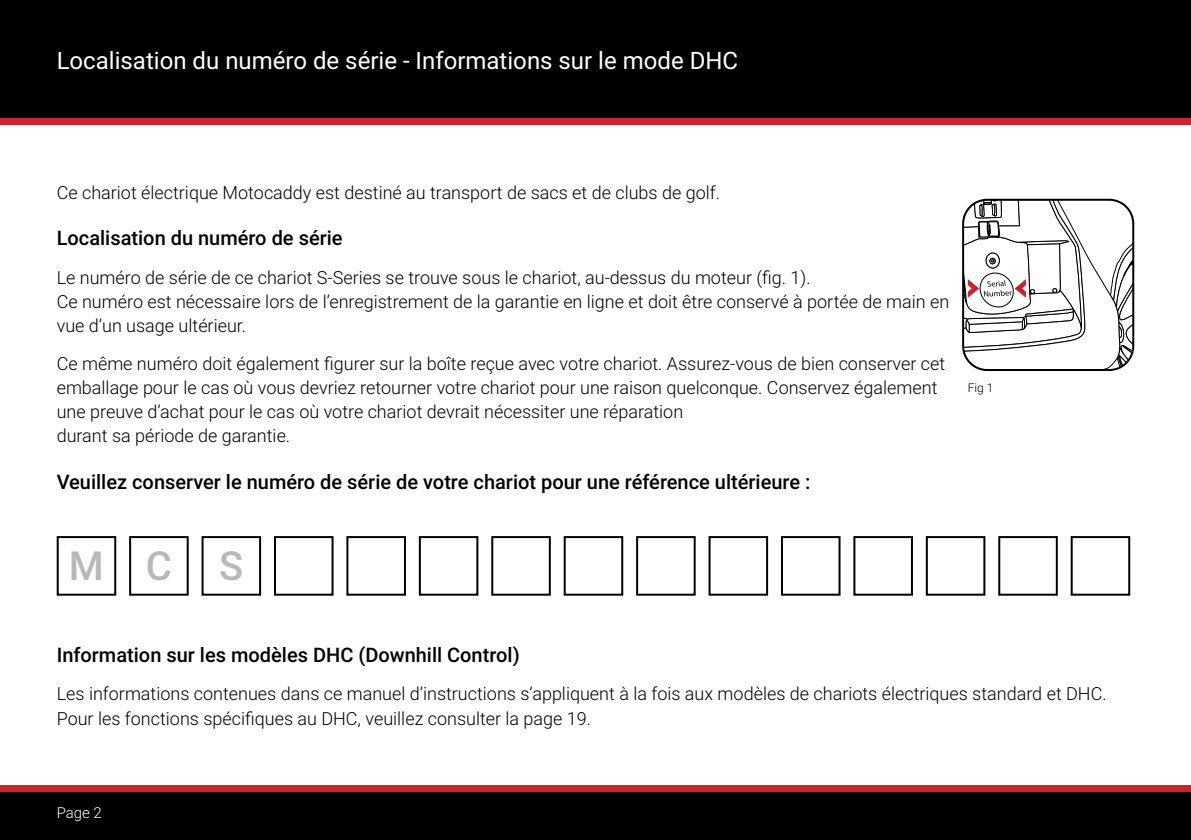
<style>
.page{position:relative;width:1191px;height:840px;background:#fff}
.page>*{position:absolute;margin:0;border:0;box-sizing:border-box;transform-origin:0 0}
.t1{font:500 40px "Roboto";color:#b6b8ba}
.t2{font:24px "Roboto";color:#fff}
.t3{font:500 20px "Roboto";color:#000}
.t4{font:300 18px/24px "Roboto";color:#000}
.t5{font:300 15px "Roboto";color:#fff}
.t6{font:300 12px "Roboto";color:#000}
</style>
<div class="page">
<div style="left:0;top:790px;width:1191px;height:49px;background:#000"></div>
<div style="left:0;top:0;width:1191px;height:118px;background:#000"></div>
<div style="left:0;top:118px;width:1191px;height:6px;background:#cf202e"></div>
<div style="left:0;top:784px;width:1191px;height:7px;background:#cf202e"></div>
<div style="left:57px;top:535px;width:59px;height:60px;border:2px solid #000"></div>
<div style="left:129px;top:535px;width:60px;height:60px;border:2px solid #000"></div>
<div style="left:201px;top:535px;width:60px;height:60px;border:2px solid #000"></div>
<div style="left:274px;top:535px;width:59px;height:60px;border:2px solid #000"></div>
<div style="left:346px;top:535px;width:60px;height:60px;border:2px solid #000"></div>
<div style="left:419px;top:535px;width:59px;height:60px;border:2px solid #000"></div>
<div style="left:491px;top:535px;width:60px;height:60px;border:2px solid #000"></div>
<div style="left:563px;top:535px;width:60px;height:60px;border:2px solid #000"></div>
<div style="left:636px;top:535px;width:59px;height:60px;border:2px solid #000"></div>
<div style="left:708px;top:535px;width:60px;height:60px;border:2px solid #000"></div>
<div style="left:781px;top:535px;width:59px;height:60px;border:2px solid #000"></div>
<div style="left:853px;top:535px;width:60px;height:60px;border:2px solid #000"></div>
<div style="left:925px;top:535px;width:60px;height:60px;border:2px solid #000"></div>
<div style="left:998px;top:535px;width:59px;height:60px;border:2px solid #000"></div>
<div style="left:1070px;top:535px;width:60px;height:60px;border:2px solid #000"></div>
<svg style="left:963px;top:200px;width:170px;height:170px"></svg>
<h2 class="t2" style="left:57px;top:43px;width:683px">Localisation du numéro de série - Informations sur le mode DHC</h2>
<p class="t4" style="left:57px;top:179px;width:665px">Ce chariot électrique Motocaddy est destiné au transport de sacs et de clubs de golf.</p>
<p class="t3" style="left:57px;top:224px;width:287px">Localisation du numéro de série</p>
<p class="t4" style="left:57px;top:264px;width:894px">Le numéro de série de ce chariot S-Series se trouve sous le chariot, au-dessus du moteur (fig. 1).<br>Ce numéro est nécessaire lors de l’enregistrement de la garantie en ligne et doit être conservé à portée de main en vue d’un usage ultérieur.</p>
<p class="t4" style="left:57px;top:350px;width:890px">Ce même numéro doit également figurer sur la boîte reçue avec votre chariot. Assurez-vous de bien conserver cet emballage pour le cas où vous devriez retourner votre chariot pour une raison quelconque. Conservez également une preuve d’achat pour le cas où votre chariot devrait nécessiter une réparation<br>durant sa période de garantie.</p>
<p class="t3" style="left:57px;top:467px;width:755px">Veuillez conserver le numéro de série de votre chariot pour une référence ultérieure :</p>
<p class="t6" style="left:967px;top:379px;width:27px">Fig 1</p>
<h1 class="t1" style="left:69px;top:537px;width:176px">M C S</h1>
<p class="t3" style="left:57px;top:640px;width:464px">Information sur les modèles DHC (Downhill Control)</p>
<p class="t4" style="left:57px;top:681px;width:1051px">Les informations contenues dans ce manuel d’instructions s’appliquent à la fois aux modèles de chariots électriques standard et DHC.<br>Pour les fonctions spécifiques au DHC, veuillez consulter la page 19.</p>
<p class="t5" style="left:57px;top:802px;width:47px">Page 2</p>
</div>
